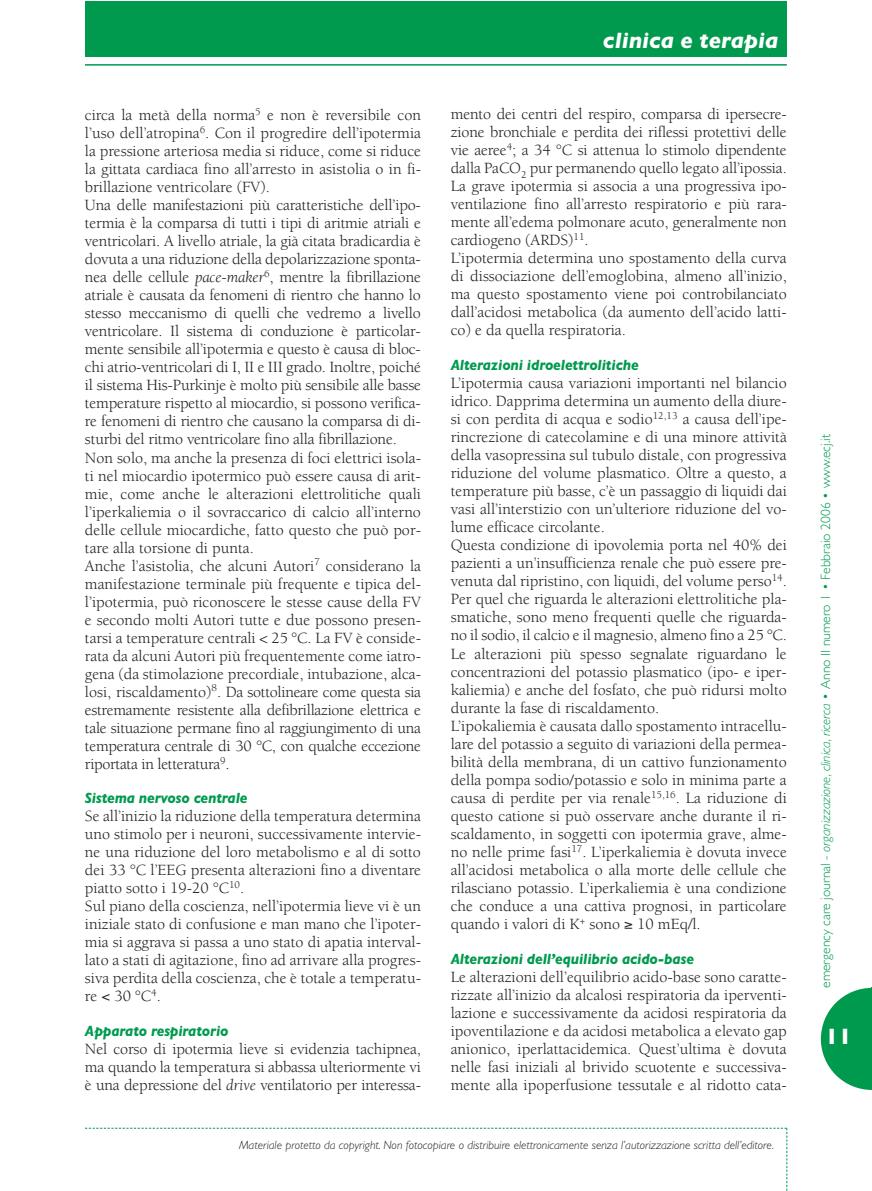
<style>
.page{position:relative;width:872px;height:1191px;background:#fff}
.page>*{position:absolute;margin:0;border:0;box-sizing:border-box;transform-origin:0 0}
.t1{font:italic 700 22.5px "Gill Sans";color:#fff}
.t2{font:700 22.5px "Gill Sans";color:#fff}
.t3{font:16.05px/18px "Berkeley";color:#231f20}
.t4{font:italic 700 15px "Gill Sans";letter-spacing:-.01em;color:#009a4e;scale:.93 1}
.t5{font:300 13.5px "Gill Sans";color:#009a4e}
.t6{font:italic 300 12px "Gill Sans";color:#231f20}
.s1{font-style:italic}
</style>
<div class="page">
<svg style="left:85px;top:1127px;width:702px;height:64px"></svg>
<div style="left:85px;top:1px;width:702px;height:55px;background:#009a4e"></div>
<hr style="left:85px;top:64px;width:702px;height:2px;background:#009a4e">
<svg style="left:821px;top:988px;width:50px;height:102px"></svg>
<hr style="left:871px;top:988px;width:1px;height:102px;background:#009a4e">
<p class="t3" style="left:85px;top:108px;width:337px">circa la metà della norma<sup>5</sup> e non è reversibile con l’uso dell’atropina<sup>6</sup>. Con il progredire dell’ipotermia la pressione arteriosa media si riduce, come si riduce la gittata cardiaca fino all’arresto in asistolia o in fi&shy;brillazione ventricolare (FV).<br>Una delle manifestazioni più caratteristiche dell’ipo&shy;termia è la comparsa di tutti i tipi di aritmie atriali e ventricolari. A livello atriale, la già citata bradicardia è dovuta a una riduzione della depolarizzazione sponta&shy;nea delle cellule <span class="s1">pace-maker</span><sup>6</sup>, mentre la fibrillazione atriale è causata da fenomeni di rientro che hanno lo stesso meccanismo di quelli che vedremo a livello ventricolare. Il sistema di conduzione è particolar&shy;mente sensibile all’ipotermia e questo è causa di bloc&shy;chi atrio-ventricolari di I, II e III grado. Inoltre, poiché il sistema His-Purkinje è molto più sensibile alle basse temperature rispetto al miocardio, si possono verifica&shy;re fenomeni di rientro che causano la comparsa di di&shy;sturbi del ritmo ventricolare fino alla fibrillazione.<br>Non solo, ma anche la presenza di foci elettrici isola&shy;ti nel miocardio ipotermico può essere causa di arit&shy;mie, come anche le alterazioni elettrolitiche quali l’iperkaliemia o il sovraccarico di calcio all’interno delle cellule miocardiche, fatto questo che può por&shy;tare alla torsione di punta.<br>Anche l’asistolia, che alcuni Autori<sup>7</sup> considerano la manifestazione terminale più frequente e tipica del&shy;l’ipotermia, può riconoscere le stesse cause della FV e secondo molti Autori tutte e due possono presen&shy;tarsi a temperature centrali &lt; 25 °C. La FV è conside&shy;rata da alcuni Autori più frequentemente come iatro&shy;gena (da stimolazione precordiale, intubazione, alca&shy;losi, riscaldamento)<sup>8</sup>. Da sottolineare come questa sia estremamente resistente alla defibrillazione elettrica e tale situazione permane fino al raggiungimento di una temperatura centrale di 30 °C, con qualche eccezione riportata in letteratura<sup>9</sup>.</p>
<p class="t4" style="left:85px;top:793px;width:176px">Sistema nervoso centrale</p>
<p class="t3" style="left:85px;top:808px;width:337px">Se all’inizio la riduzione della temperatura determina uno stimolo per i neuroni, successivamente intervie&shy;ne una riduzione del loro metabolismo e al di sotto dei 33 °C l’EEG presenta alterazioni fino a diventare piatto sotto i 19-20 °C<sup>10</sup>.<br>Sul piano della coscienza, nell’ipotermia lieve vi è un iniziale stato di confusione e man mano che l’ipoter&shy;mia si aggrava si passa a uno stato di apatia interval&shy;lato a stati di agitazione, fino ad arrivare alla progres&shy;siva perdita della coscienza, che è totale a temperatu&shy;re 30 °C<sup>4</sup>.</p>
<p class="t4" style="left:85px;top:1025px;width:156px">Apparato respiratorio</p>
<p class="t3" style="left:85px;top:1041px;width:337px;text-align:justify">Nel corso di ipotermia lieve si evidenzia tachipnea, ma quando la temperatura si abbassa ulteriormente vi è una depressione del <span class="s1">drive</span> ventilatorio per interessa-</p>
<h1 class="t1" style="left:603px;top:33px;width:177px">clinica e terapia</h1>
<p class="t3" style="left:451px;top:106px;width:337px">mento dei centri del respiro, comparsa di ipersecre&shy;zione bronchiale e perdita dei riflessi protettivi delle vie aeree<sup>4</sup>; a 34 °C si attenua lo stimolo dipendente dalla PaCO<sub>2</sub> pur permanendo quello legato all’ipossia.<br>La grave ipotermia si associa a una progressiva ipo&shy;ventilazione fino all’arresto respiratorio e più rara&shy;mente all’edema polmonare acuto, generalmente non cardiogeno (ARDS)<sup>11</sup>.<br>L’ipotermia determina uno spostamento della curva di dissociazione dell’emoglobina, almeno all’inizio, ma questo spostamento viene poi controbilanciato dall’acidosi metabolica (da aumento dell’acido latti&shy;co) e da quella respiratoria.</p>
<p class="t4" style="left:451px;top:359px;width:203px">Alterazioni idroelettrolitiche</p>
<p class="t3" style="left:451px;top:375px;width:337px">L’ipotermia causa variazioni importanti nel bilancio idrico. Dapprima determina un aumento della diure&shy;si con perdita di acqua e sodio<sup>12,13</sup> a causa dell’ipe&shy;rincrezione di catecolamine e di una minore attività della vasopressina sul tubulo distale, con progressiva riduzione del volume plasmatico. Oltre a questo, a temperature più basse, c’è un passaggio di liquidi dai vasi all’interstizio con un’ulteriore riduzione del vo&shy;lume efficace circolante.<br>Questa condizione di ipovolemia porta nel 40% dei pazienti a un’insufficienza renale che può essere pre&shy;venuta dal ripristino, con liquidi, del volume perso<sup>14</sup>.<br>Per quel che riguarda le alterazioni elettrolitiche pla&shy;smatiche, sono meno frequenti quelle che riguarda&shy;no il sodio, il calcio e il magnesio, almeno fino a 25 °C.<br>Le alterazioni più spesso segnalate riguardano le concentrazioni del potassio plasmatico (ipo- e iper&shy;kaliemia) e anche del fosfato, che può ridursi molto durante la fase di riscaldamento.<br>L’ipokaliemia è causata dallo spostamento intracellu&shy;lare del potassio a seguito di variazioni della permea&shy;bilità della membrana, di un cattivo funzionamento della pompa sodio/potassio e solo in minima parte a causa di perdite per via renale<sup>15,16</sup>. La riduzione di questo catione si può osservare anche durante il ri&shy;scaldamento, in soggetti con ipotermia grave, alme&shy;no nelle prime fasi<sup>17</sup>. L’iperkaliemia è dovuta invece all’acidosi metabolica o alla morte delle cellule che rilasciano potassio. L’iperkaliemia è una condizione che conduce a una cattiva prognosi, in particolare quando i valori di K<sup>+</sup> sono ≥ 10 mEq/l.</p>
<p class="t4" style="left:451px;top:953px;width:263px">Alterazioni dell’equilibrio acido-base</p>
<p class="t3" style="left:451px;top:969px;width:337px;text-align:justify">Le alterazioni dell’equilibrio acido-base sono caratte&shy;rizzate all’inizio da alcalosi respiratoria da iperventi&shy;lazione e successivamente da acidosi respiratoria da ipoventilazione e da acidosi metabolica a elevato gap anionico, iperlattacidemica. Quest’ultima è dovuta nelle fasi iniziali al brivido scuotente e successiva&shy;mente alla ipoperfusione tessutale e al ridotto cata-</p>
<p class="t6" style="left:239px;top:1141px;width:536px">Materiale protetto da copyright. Non fotocopiare o distribuire elettronicamente senza l’autorizzazione scritta dell’editore.</p>
<p class="t5" style="left:821px;top:988px;width:555px;rotate:-90deg">emergency care journal - <span class="s1">organizzazione, clinica, ricerca •</span> Anno II numero 1 • Febbraio 2006 • www.ecj.it</p>
<h1 class="t2" style="left:825px;top:1028px;width:28px">11</h1>
</div>
